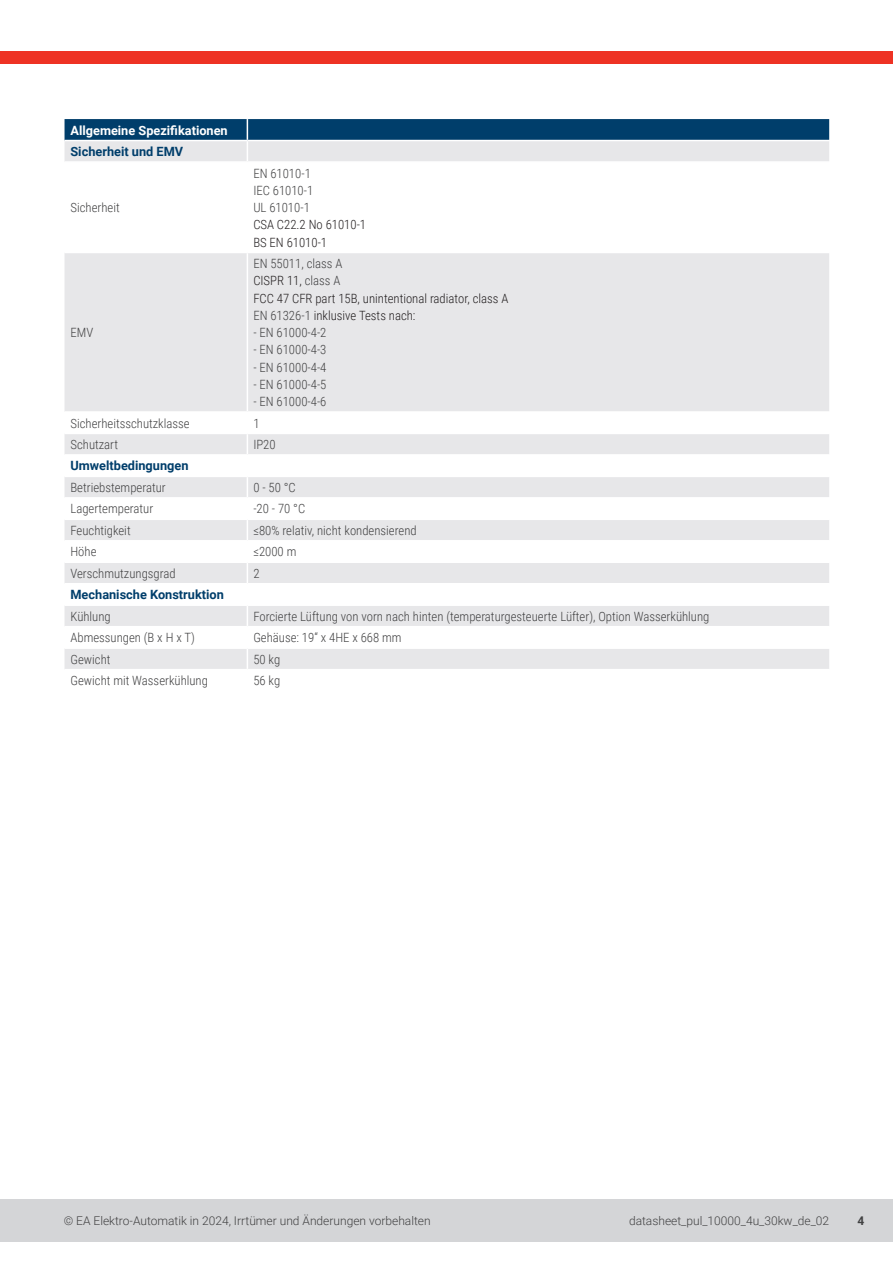
<style>
.page{position:relative;width:893px;height:1263px;background:#fff}
.page>*{position:absolute;margin:0;border:0;box-sizing:border-box;transform-origin:0 0}
.t1{font:300 12.75px/17.2px "Roboto Condensed";color:#414142}
.t2{font:300 12.75px/17.2px "Roboto Condensed";color:#231f20}
.t3{font:700 12.75px/21.5px "Roboto";color:#fff}
.t4{font:700 12.75px/21.5px "Roboto";color:#003e6b}
.t5{font:300 12px "Roboto";color:#414142}
.t6{font:700 12px "Roboto";color:#414142}
.s1{color:#003e6b}
.s2{color:#231f20}
.s3{color:#414142}
.s4{font-family:"Roboto";font-weight:700;color:#003e6b}
.s5{font-family:"Roboto Condensed";font-weight:300;color:#414142}
</style>
<div class="page">
<div style="left:0;top:1199px;width:893px;height:43px;background:#d4d5d7"></div>
<div style="left:0;top:51px;width:893px;height:13px;background:#ee3224"></div>
<svg style="left:65px;top:253px;width:764px;height:416px;fill:#e7e7e9"></svg>
<svg style="left:65px;top:119px;width:764px;height:42px;background:#7594ab"></svg>
<hr style="left:247px;top:253px;width:1px;height:158px;background:#fff">
<hr style="left:65px;top:411px;width:182px;height:2px;background:#fff">
<hr style="left:247px;top:411px;width:582px;height:2px;background:#fff">
<hr style="left:65px;top:433px;width:182px;height:1px;background:#fff">
<hr style="left:247px;top:433px;width:582px;height:1px;background:#fff">
<hr style="left:65px;top:454px;width:182px;height:2px;background:#fff">
<hr style="left:247px;top:454px;width:582px;height:2px;background:#fff">
<hr style="left:65px;top:476px;width:182px;height:1px;background:#fff">
<hr style="left:247px;top:476px;width:582px;height:1px;background:#fff">
<hr style="left:65px;top:497px;width:182px;height:2px;background:#fff">
<hr style="left:247px;top:497px;width:582px;height:2px;background:#fff">
<hr style="left:65px;top:519px;width:182px;height:1px;background:#fff">
<hr style="left:247px;top:519px;width:582px;height:1px;background:#fff">
<hr style="left:65px;top:540px;width:182px;height:1px;background:#fff">
<hr style="left:247px;top:540px;width:582px;height:1px;background:#fff">
<hr style="left:65px;top:561px;width:182px;height:2px;background:#fff">
<hr style="left:247px;top:561px;width:582px;height:2px;background:#fff">
<hr style="left:65px;top:583px;width:182px;height:1px;background:#fff">
<hr style="left:247px;top:583px;width:582px;height:1px;background:#fff">
<hr style="left:65px;top:604px;width:182px;height:2px;background:#fff">
<hr style="left:247px;top:604px;width:582px;height:2px;background:#fff">
<hr style="left:65px;top:626px;width:182px;height:1px;background:#fff">
<hr style="left:247px;top:626px;width:582px;height:1px;background:#fff">
<hr style="left:65px;top:647px;width:182px;height:2px;background:#fff">
<hr style="left:247px;top:647px;width:582px;height:2px;background:#fff">
<svg style="left:247px;top:413px;width:1px;height:256px"></svg>
<p class="t3" style="left:70px;top:119px;width:159px">Allgemeine Spezifikationen<br><span class="s1">Sicherheit und EMV</span></p>
<p class="t1" style="left:70px;top:198px;width:51px">Sicherheit</p>
<p class="t1" style="left:70px;top:323px;width:24px">EMV</p>
<p class="t1" style="left:253px;top:164px;width:114px">EN 61010-1<br>IEC 61010-1<br>UL 61010-1<br><span class="s2">CSA C22.2 No 61010-1<br>BS EN 61010-1</span></p>
<p class="t2" style="left:253px;top:254px;width:257px"><span class="s3">EN 55011, class A<br></span>CISPR 11, <span class="s3">class A<br></span>FCC 47 CFR part 15B, unintentional radiator, class A<br><span class="s3">EN 61326-1</span> inklusive Tests nach:</p>
<p class="t1" style="left:253px;top:323px;width:75px">- EN 61000-4-2</p>
<p class="t1" style="left:253px;top:341px;width:75px">- EN 61000-4-3</p>
<p class="t1" style="left:253px;top:358px;width:75px">- EN 61000-4-4</p>
<p class="t1" style="left:253px;top:375px;width:75px">- EN 61000-4-5</p>
<p class="t1" style="left:253px;top:392px;width:75px">- EN 61000-4-6</p>
<p class="t1" style="left:70px;top:414px;width:121px">Sicherheitsschutzklasse</p>
<p class="t1" style="left:253px;top:414px;width:8px">1</p>
<p class="t1" style="left:70px;top:435px;width:49px">Schutzart</p>
<p class="t1" style="left:253px;top:435px;width:24px">IP20</p>
<p class="t1" style="left:70px;top:455px;width:120px;line-height:21.5px"><span class="s4">Umweltbedingungen<br></span>Betriebstemperatur</p>
<p class="t1" style="left:253px;top:478px;width:44px">0 - 50 °C</p>
<p class="t1" style="left:70px;top:500px;width:84px">Lagertemperatur</p>
<p class="t1" style="left:253px;top:500px;width:53px">-20 - 70 °C</p>
<p class="t1" style="left:70px;top:521px;width:62px">Feuchtigkeit</p>
<p class="t1" style="left:253px;top:521px;width:165px">≤80% relativ, nicht kondensierend</p>
<p class="t1" style="left:70px;top:543px;width:28px">Höhe</p>
<p class="t1" style="left:253px;top:543px;width:45px">≤2000 m</p>
<p class="t1" style="left:70px;top:564px;width:107px">Verschmutzungsgrad</p>
<p class="t1" style="left:253px;top:564px;width:8px">2</p>
<p class="t4" style="left:70px;top:584px;width:155px">Mechanische Konstruktion<br><span class="s5">Kühlung</span></p>
<p class="t1" style="left:253px;top:607px;width:458px">Forcierte Lüftung von vorn nach hinten (temperaturgesteuerte Lüfter), Option Wasserkühlung</p>
<p class="t1" style="left:70px;top:629px;width:126px">Abmessungen (B x H x T)</p>
<p class="t1" style="left:253px;top:629px;width:150px">Gehäuse: 19“ x 4HE x 668 mm</p>
<p class="t1" style="left:70px;top:650px;width:42px">Gewicht</p>
<p class="t1" style="left:253px;top:650px;width:28px">50 kg</p>
<p class="t1" style="left:70px;top:671px;width:139px">Gewicht mit Wasserkühlung</p>
<p class="t1" style="left:253px;top:671px;width:28px">56 kg</p>
<p class="t5" style="left:64px;top:1212px;width:368px">© EA Elektro-Automatik in 2024, Irrtümer und Änderungen vorbehalten</p>
<p class="t5" style="left:629px;top:1212px;width:202px">datasheet_pul_10000_4u_30kw_de_02</p>
<p class="t6" style="left:858px;top:1212px;width:8px">4</p>
</div>
